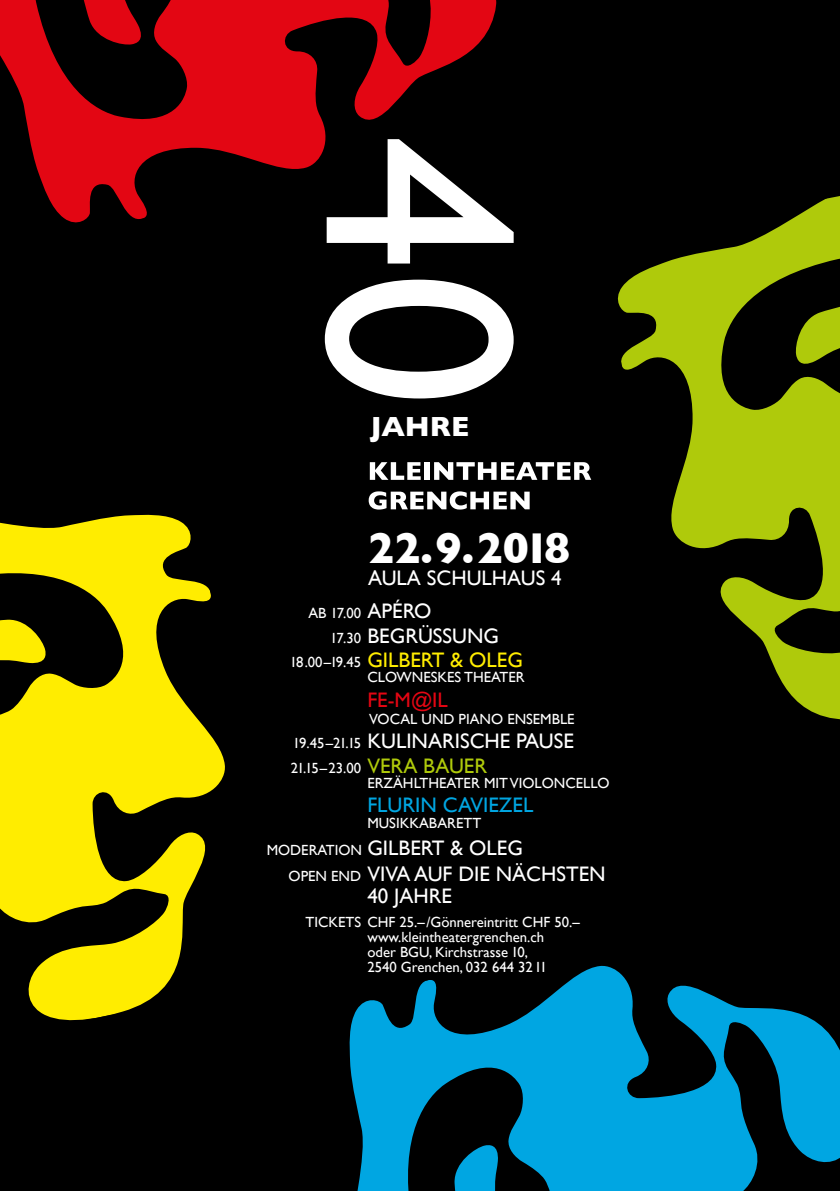
<style>
.page{position:relative;width:840px;height:1191px;background:#fff}
.page>*{position:absolute;margin:0;border:0;box-sizing:border-box;transform-origin:0 0}
.t1{font:270.4px "Gill Sans";color:#fff}
.t2{font:700 44px "Gill Sans";letter-spacing:-.06em;color:#fff}
.t3{font:700 28.2px "Gill Sans";color:#fff}
.t4{font:21px/27px "Gill Sans";color:#fff}
.t5{font:21px "Gill Sans";color:#00a6e2}
.t6{font:21px "Gill Sans";color:#e30613}
.t7{font:14.6px/15.2px "Gill Sans";color:#fff}
.s1{font-size:21px}
.s2{font-size:21px;color:#ffed00}
.s3{font-size:14.6px}
.s4{font-size:21px;color:#afca0b}
</style>
<div class="page">
<div style="left:0;top:0;width:839px;height:1191px;background:#000"></div>
<svg style="left:0;top:514px;width:225px;height:507px;fill:#ffed00"></svg>
<svg style="left:0;top:619px;width:47px;height:65px"></svg>
<svg style="left:617px;top:196px;width:222px;height:523px"></svg>
<svg style="left:794px;top:300px;width:45px;height:69px"></svg>
<svg style="left:0;top:0;width:497px;height:223px"></svg>
<svg style="left:77px;top:0;width:69px;height:46px"></svg>
<svg style="left:349px;top:965px;width:490px;height:226px;fill:#00a6e2"></svg>
<svg style="left:453px;top:1143px;width:65px;height:48px"></svg>
<svg style="left:369px;top:462px;width:51px;height:18px"></svg>
<div style="left:424px;top:462px;width:5px;height:18px;background:#fff"></div>
<svg style="left:434px;top:462px;width:157px;height:18px"></svg>
<svg style="left:368px;top:491px;width:161px;height:18px"></svg>
<h1 class="t1" style="left:577px;top:136px;width:272px;rotate:90deg">40</h1>
<h3 class="t3" style="left:370px;top:404px;width:100px">JAHRE</h3>
<h2 class="t2" style="left:368px;top:513px;width:204px">22.9.2018</h2>
<h3 class="t4" style="left:368px;top:564px;width:195px">AULA SCHULHAUS 4</h3>
<p class="t7" style="left:308px;top:605px;width:124px">AB 17.00 <span class="s1">APÉRO</span></p>
<p class="t7" style="left:290px;top:625px;width:234px;line-height:24.6px;text-indent:40px">17.30 <span class="s1">BEGRÜSSUNG<br></span>18.00–19.45 <span class="s2">GILBERT &amp; OLEG</span></p>
<p class="t7" style="left:367px;top:669px;width:159px">CLOWNESKES THEATER</p>
<h3 class="t6" style="left:367px;top:687px;width:82px">FE-M@IL</h3>
<p class="t7" style="left:369px;top:711px;width:207px">VOCAL UND PIANO ENSEMBLE</p>
<h3 class="t4" style="left:293px;top:727px;width:282px"><span class="s3">19.45–21.15</span> KULINARISCHE PAUSE</h3>
<p class="t7" style="left:367px;top:760px;width:244px;text-indent:-77px">21.15–23.00 <span class="s4">VERA BAUER<br></span>ERZÄHLTHEATER MIT VIOLONCELLO</p>
<h3 class="t5" style="left:367px;top:793px;width:167px">FLURIN CAVIEZEL</h3>
<p class="t7" style="left:367px;top:815px;width:115px">MUSIKKABARETT</p>
<h3 class="t4" style="left:288px;top:833px;width:318px;text-indent:-22px"><span class="s3">MODERATION</span> GILBERT &amp; OLEG<br><span class="s3">OPEN END</span> VIVA AUF DIE NÄCHSTEN</h3>
<h3 class="t4" style="left:367px;top:882px;width:86px">40 JAHRE</h3>
<p class="t7" style="left:367px;top:914px;width:214px;text-indent:-62px">TICKETS CHF 25.–/Gönnereintritt CHF 50.– www.kleintheatergrenchen.ch<br>oder BGU, Kirchstrasse 10,<br>2540 Grenchen, 032 644 32 11</p>
</div>
